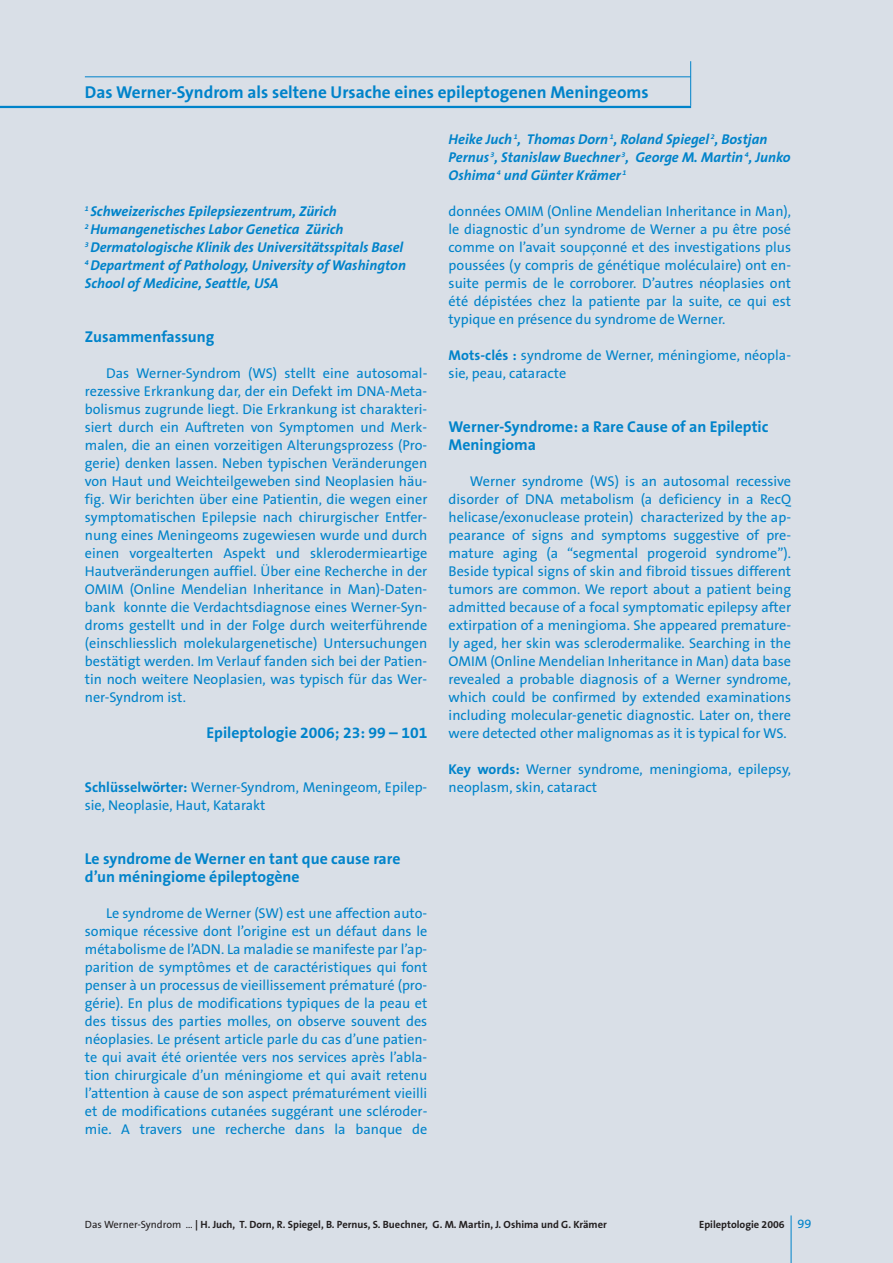
<style>
.page{position:relative;width:893px;height:1263px;background:#fff}
.page>*{position:absolute;margin:0;border:0;box-sizing:border-box;transform-origin:0 0}
.t1{font:700 17.25px "The Sans B7";color:#0083ca}
.t2{font:700 15.75px/18px "The Sans B7";color:#0083ca}
.t3{font:14.25px/18px "The Sans B5 Plain";color:#0083ca;text-align:justify}
.t4{font:italic 700 14.25px/18px "The Sans B7";color:#0083ca}
.t5{font:700 10.5px "The Sans B7";color:#231f20}
.s1{font-family:"The Sans B7";font-weight:700}
.s2{font-family:"The Sans B5 Plain";font-weight:400}
.s3{font-family:"The Sans B5 Plain";font-weight:400;font-size:12.75px;color:#0083ca}
</style>
<div class="page">
<div style="left:0;top:0;width:892px;height:1263px;background:#d9dfe7"></div>
<hr style="left:790px;top:1215px;width:1px;height:48px;background:#0083ca">
<hr style="left:0;top:106px;width:691px;height:2px;background:#0083ca">
<hr style="left:85px;top:76px;width:605px;height:1px;background:#0083ca">
<hr style="left:690px;top:61px;width:1px;height:45px;background:#0083ca">
<p class="t1" style="left:85px;top:86px;width:565px">Das Werner-Syndrom als seltene Ursache eines epileptogenen Meningeoms</p>
<p class="t4" style="left:448px;top:132px;width:343px">Heike Juch <sup>1</sup>, Thomas Dorn <sup>1</sup>, Roland Spiegel <sup>2</sup>, Bostjan<br>Pernus <sup>3</sup>, Stanislaw Buechner <sup>3</sup>, George M. Martin <sup>4</sup>, Junko<br>Oshima <sup>4</sup> und Günter Krämer <sup>1</sup></p>
<p class="t4" style="left:85px;top:204px;width:322px"><sup>1</sup> Schweizerisches Epilepsiezentrum, Zürich<br><sup>2</sup> Humangenetisches Labor Genetica Zürich<br><sup>3</sup> Dermatologische Klinik des Universitätsspitals Basel <sup>4</sup> Department of Pathology, University of Washington School of Medicine, Seattle, USA</p>
<p class="t2" style="left:85px;top:329px;width:131px">Zusammenfassung</p>
<p class="t3" style="left:85px;top:366px;width:344px;text-indent:21px">Das Werner-Syndrom (WS) stellt eine autosomal&shy;rezessive Erkrankung dar, der ein Defekt im DNA-Meta&shy;bolismus zugrunde liegt. Die Erkrankung ist charakteri&shy;siert durch ein Auftreten von Symptomen und Merk&shy;malen, die an einen vorzeitigen Alterungsprozess (Pro&shy;gerie) denken lassen. Neben typischen Veränderungen von Haut und Weichteilgeweben sind Neoplasien häu&shy;fig. Wir berichten über eine Patientin, die wegen einer symptomatischen Epilepsie nach chirurgischer Entfer&shy;nung eines Meningeoms zugewiesen wurde und durch einen vorgealterten Aspekt und sklerodermieartige Hautveränderungen auffiel. Über eine Recherche in der OMIM (Online Mendelian Inheritance in Man)-Daten&shy;bank konnte die Verdachtsdiagnose eines Werner-Syn&shy;droms gestellt und in der Folge durch weiterführende (einschliesslich molekulargenetische) Untersuchungen bestätigt werden. Im Verlauf fanden sich bei der Patien&shy;tin noch weitere Neoplasien, was typisch für das Wer&shy;ner-Syndrom ist.</p>
<p class="t2" style="left:206px;top:725px;width:222px">Epileptologie 2006; 23: 99 – 101</p>
<p class="t3" style="left:85px;top:780px;width:344px"><span class="s1">Schlüsselwörter:</span> Werner-Syndrom, Meningeom, Epilep&shy;sie, Neoplasie, Haut, Katarakt</p>
<p class="t2" style="left:85px;top:851px;width:317px">Le syndrome de Werner en tant que cause rare d’un méningiome épileptogène</p>
<p class="t3" style="left:85px;top:906px;width:344px;text-indent:21px">Le syndrome de Werner (SW) est une affection auto&shy;somique récessive dont l’origine est un défaut dans le métabolisme de l’ADN. La maladie se manifeste par l’ap&shy;parition de symptômes et de caractéristiques qui font penser à un processus de vieillissement prématuré (pro&shy;gérie). En plus de modifications typiques de la peau et des tissus des parties molles, on observe souvent des néoplasies. Le présent article parle du cas d’une patien&shy;te qui avait été orientée vers nos services après l’abla&shy;tion chirurgicale d’un méningiome et qui avait retenu l’attention à cause de son aspect prématurément vieilli et de modifications cutanées suggérant une scléroder&shy;mie. A travers une recherche dans la banque de</p>
<p class="t3" style="left:448px;top:204px;width:344px">données OMIM (Online Mendelian Inheritance in Man), le diagnostic d’un syndrome de Werner a pu être posé comme on l’avait soupçonné et des investigations plus poussées (y compris de génétique moléculaire) ont en&shy;suite permis de le corroborer. D’autres néoplasies ont été dépistées chez la patiente par la suite, ce qui est typique en présence du syndrome de Werner.</p>
<p class="t3" style="left:448px;top:348px;width:344px"><span class="s1">Mots-clés :</span> syndrome de Werner, méningiome, néopla&shy;sie, peau, cataracte</p>
<p class="t2" style="left:448px;top:419px;width:321px">Werner-Syndrome: a Rare Cause of an Epileptic<br>Meningioma</p>
<p class="t3" style="left:448px;top:474px;width:344px;text-indent:21px">Werner syndrome (WS) is an autosomal recessive disorder of DNA metabolism (a deficiency in a RecQ helicase/exonuclease protein) characterized by the ap&shy;pearance of signs and symptoms suggestive of pre&shy;mature aging (a “segmental progeroid syndrome”).<br>Beside typical signs of skin and fibroid tissues different tumors are common. We report about a patient being admitted because of a focal symptomatic epilepsy after extirpation of a meningioma. She appeared premature&shy;ly aged, her skin was sclerodermalike. Searching in the OMIM (Online Mendelian Inheritance in Man) data base revealed a probable diagnosis of a Werner syndrome, which could be confirmed by extended examinations including molecular-genetic diagnostic. Later on, there were detected other malignomas as it is typical for WS.</p>
<p class="t3" style="left:448px;top:762px;width:344px"><span class="s1">Key words:</span> Werner syndrome, meningioma, epilepsy, neoplasm, skin, cataract</p>
<p class="t5" style="left:85px;top:1221px;width:523px"><span class="s2">Das Werner-Syndrom …</span> | H. Juch, T. Dorn, R. Spiegel, B. Pernus, S. Buechner, G. M. Martin, J. Oshima und G. Krämer</p>
<p class="t5" style="left:699px;top:1221px;width:114px">Epileptologie 2006 <span class="s3">99</span></p>
</div>
